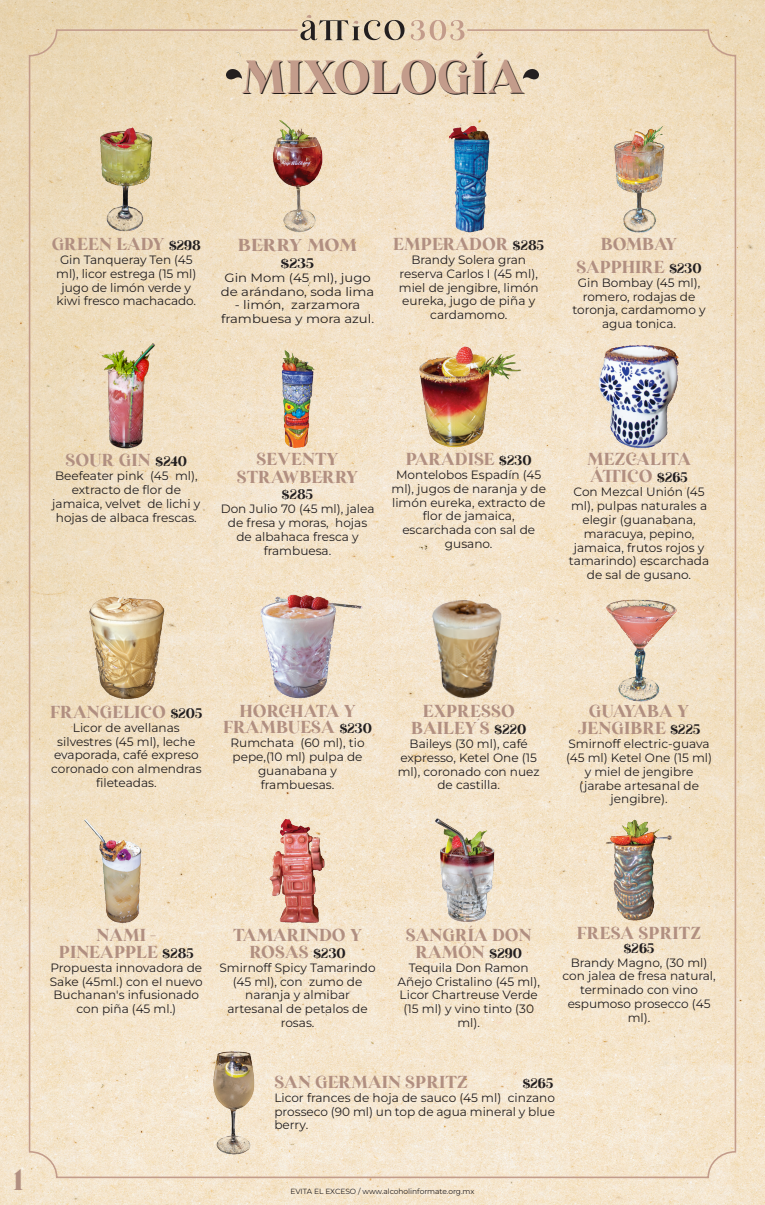
<style>
.page{position:relative;width:765px;height:1205px;background:#fff}
.page>*{position:absolute;margin:0;border:0;box-sizing:border-box;transform-origin:0 0}
.t1{font:700 46.25px "Laginchy";color:#231f20}
.t2{font:700 28.75px "Laginchy";color:#b18f81}
.t3{font:700 17.25px/17.2px "Laginchy";color:#b18f81;text-align:center}
.t4{font:700 17.25px "Laginchy";color:#b18f80}
.t5{font:700 17.25px "Laginchy";color:#b18f81;scale:1.09 1}
.t6{font:700 13.75px "Laginchy";color:#231f20}
.t7{font:700 13.75px "Laginchy";color:#231f20;scale:1.09 1}
.t8{font:12.12px/13.8px "Montserrat";color:#231f20;text-align:center}
.t9{font:12.12px/13.8px "Montserrat";color:#231f20;scale:1.09 1}
.t10{font:7.5px "Montserrat";letter-spacing:-.005em;color:#231f20}
.s1{font-size:13.75px;color:#231f20}
</style>
<div class="page">
<img style="left:0;top:0;width:765px;height:1205px">
<svg style="left:523px;top:69px;width:16px;height:11px"></svg>
<svg style="left:226px;top:69px;width:16px;height:11px"></svg>
<svg style="left:300px;top:15px;width:105px;height:25px;background:#beaf98"></svg>
<svg style="left:411px;top:20px;width:54px;height:20px"></svg>
<img style="left:210px;top:1049px;width:47px;height:106px">
<img style="left:597px;top:343px;width:84px;height:106px">
<img style="left:600px;top:596px;width:78px;height:107px">
<img style="left:612px;top:126px;width:54px;height:106px">
<img style="left:604px;top:817px;width:70px;height:107px">
<img style="left:415px;top:343px;width:108px;height:106px">
<img style="left:430px;top:595px;width:78px;height:107px">
<img style="left:447px;top:126px;width:44px;height:106px">
<img style="left:434px;top:817px;width:62px;height:107px">
<img style="left:277px;top:346px;width:41px;height:106px">
<img style="left:255px;top:593px;width:109px;height:106px">
<img style="left:99px;top:342px;width:58px;height:107px">
<img style="left:270px;top:817px;width:55px;height:107px">
<img style="left:270px;top:118px;width:55px;height:115px">
<img style="left:86px;top:594px;width:80px;height:106px">
<img style="left:98px;top:126px;width:57px;height:106px">
<img style="left:82px;top:817px;width:59px;height:107px">
<h1 class="t1" style="left:242px;top:52px;width:284px">MIXOLOGÍA</h1>
<h3 class="t4" style="left:52px;top:234px;width:151px">GREEN LADY <span class="s1">$298</span></h3>
<p class="t8" style="left:56px;top:252px;width:142px">Gin Tanqueray Ten (45 ml), licor estrega (15 ml) jugo de limón verde y kiwi fresco machacado.</p>
<h3 class="t5" style="left:238px;top:236px;width:111px">BERRY MOM</h3>
<p class="t7" style="left:281px;top:255px;width:32px">$235</p>
<p class="t9" style="left:221px;top:270px;width:142px">Gin Mom (45 ml), jugo de arándano, soda lima</p>
<p class="t9" style="left:221px;top:298px;width:142px;text-align:center">- limón, zarzamora frambuesa y mora azul.</p>
<h3 class="t3" style="left:393px;top:236px;width:152px">EMPERADOR <span class="s1">$285</span></h3>
<p class="t8" style="left:399px;top:252px;width:141px">Brandy Solera gran reserva Carlos I (45 ml), miel de jengibre, limón eureka, jugo de piña y cardamomo.</p>
<h3 class="t3" style="left:576px;top:233px;width:127px;line-height:22.8px">BOMBAY<br>SAPPHIRE <span class="s1">$230</span></h3>
<p class="t8" style="left:572px;top:275px;width:135px">Gin Bombay (45 ml), romero, rodajas de toronja, cardamomo y agua tonica.</p>
<h3 class="t3" style="left:66px;top:452px;width:123px">SOUR GIN <span class="s1">$240</span></h3>
<p class="t8" style="left:52px;top:469px;width:150px">Beefeater pink (45 ml), extracto de flor de jamaica, velvet de lichi y hojas de albaca frescas.</p>
<h3 class="t3" style="left:237px;top:451px;width:123px">SEVENTY<br>STRAWBERRY</h3>
<p class="t6" style="left:282px;top:487px;width:33px">$285</p>
<p class="t8" style="left:221px;top:501px;width:155px">Don Julio 70 (45 ml), jalea de fresa y moras, hojas de albahaca fresca y frambuesa.</p>
<h3 class="t3" style="left:406px;top:451px;width:127px">PARADISE <span class="s1">$230</span></h3>
<p class="t8" style="left:392px;top:467px;width:156px">Montelobos Espadín (45 ml), jugos de naranja y de limón eureka, extracto de flor de jamaica, escarchada con sal de gusano.</p>
<h3 class="t3" style="left:587px;top:451px;width:105px;text-align:left">MEZCALITA<br>ÁTTICO <span class="s1">$265</span></h3>
<p class="t8" style="left:569px;top:485px;width:142px">Con Mezcal Unión (45 ml), pulpas naturales a elegir (guanabana, maracuya, pepino, jamaica, frutos rojos y tamarindo) escarchada de sal de gusano.</p>
<h3 class="t3" style="left:50px;top:704px;width:154px">FRANGELICO <span class="s1">$205</span></h3>
<p class="t8" style="left:51px;top:720px;width:152px">Licor de avellanas silvestres (45 ml), leche evaporada, café expreso coronado con almendras fileteadas.</p>
<h3 class="t3" style="left:223px;top:703px;width:151px;line-height:16.5px">HORCHATA Y<br>FRAMBUESA <span class="s1">$230</span></h3>
<p class="t8" style="left:231px;top:735px;width:136px">Rumchata (60 ml), tio pepe,(10 ml) pulpa de guanabana y frambuesas.</p>
<h3 class="t3" style="left:411px;top:703px;width:117px">EXPRESSO<br>BAILEY´S <span class="s1">$220</span></h3>
<p class="t8" style="left:398px;top:736px;width:143px">Baileys (30 ml), café expresso, Ketel One (15 ml), coronado con nuez de castilla.</p>
<h3 class="t3" style="left:578px;top:703px;width:124px">GUAYABA Y<br>JENGIBRE <span class="s1">$225</span></h3>
<p class="t8" style="left:566px;top:736px;width:148px">Smirnoff electric-guava (45 ml) Ketel One (15 ml) y miel de jengibre (jarabe artesanal de jengibre).</p>
<h2 class="t2" style="left:13px;top:1163px;width:12px">1</h2>
<h3 class="t3" style="left:59px;top:927px;width:136px">NAMI -<br>PINEAPPLE <span class="s1">$285</span></h3>
<p class="t8" style="left:50px;top:960px;width:155px">Propuesta innovadora de<br>Sake (45ml.) con el nuevo<br>Buchanan's infusionado con piña (45 ml.)</p>
<h3 class="t3" style="left:233px;top:927px;width:131px">TAMARINDO Y<br>ROSAS <span class="s1">$230</span></h3>
<p class="t8" style="left:219px;top:960px;width:158px">Smirnoff Spicy Tamarindo (45 ml), con zumo de naranja y almibar artesanal de petalos de rosas.</p>
<h3 class="t3" style="left:406px;top:927px;width:127px">SANGRÍA DON<br>RAMÓN <span class="s1">$290</span></h3>
<p class="t8" style="left:398px;top:960px;width:144px">Tequila Don Ramon<br>Añejo Cristalino (45 ml),<br>Licor Chartreuse Verde (15 ml) y vino tinto (30 ml).</p>
<h3 class="t3" style="left:577px;top:925px;width:126px">FRESA SPRITz</h3>
<p class="t6" style="left:624px;top:940px;width:32px">$265</p>
<p class="t8" style="left:563px;top:955px;width:155px">Brandy Magno, (30 ml) con jalea de fresa natural, terminado con vino espumoso prosecco (45 ml).</p>
<h3 class="t3" style="left:274px;top:1074px;width:195px">SAN GERMAIN SPRITZ</h3>
<p class="t6" style="left:523px;top:1075px;width:32px">$265</p>
<p class="t8" style="left:274px;top:1090px;width:282px;text-align:justify">Licor frances de hoja de sauco (45 ml) cinzano prosseco (90 ml) un top de agua mineral y blue berry.</p>
<p class="t10" style="left:291px;top:1186px;width:185px">EVITA EL EXCESO / www.alcoholinformate.org.mx</p>
</div>
